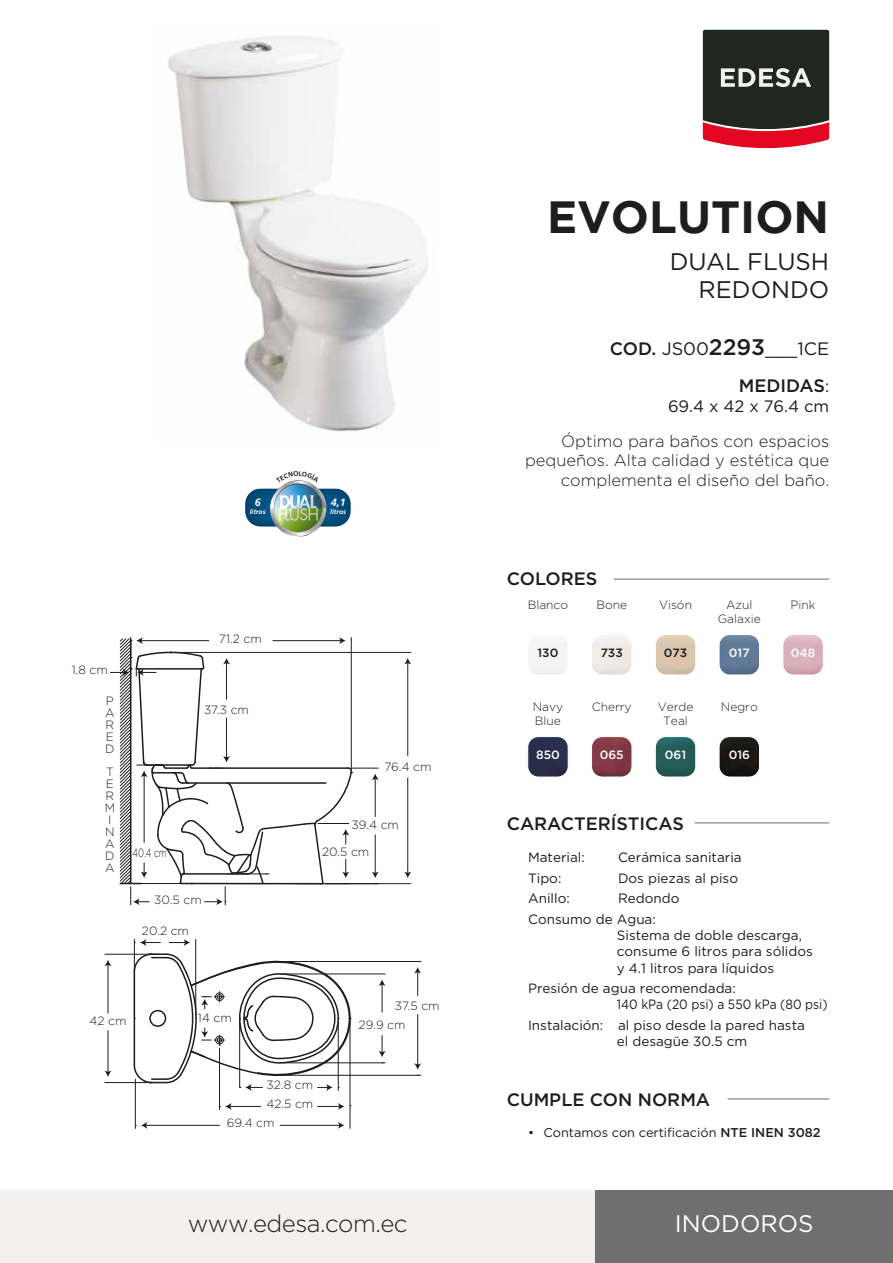
<style>
.page{position:relative;width:893px;height:1263px;background:#fff}
.page>*{position:absolute;margin:0;border:0;box-sizing:border-box;transform-origin:0 0}
.t1{font:700 45px "Gotham";color:#1d1d1b}
.t2{font:24px/28.8px "Gotham";color:#1d1d1b;text-align:right}
.t3{font:300 24px "Gotham";letter-spacing:-.02em;color:#1d1d1b}
.t4{font:24px "Gotham";color:#fff}
.t5{font:500 18px/36.6px "Gotham";color:#1d1d1b;text-align:right}
.t6{font:300 16.5px/19.8px "Gotham";color:#1d1d1b;text-align:right}
.t7{font:16.5px "Gotham";letter-spacing:-.005em;color:#1d1d1b}
.t8{font:13.5px/16.2px "Gotham";color:#1d1d1b}
.t9{font:12.75px "Gotham";color:#1d1d1b}
.t10{font:300 12px/12px "Gotham";color:#1d1d1b;text-align:center}
.t11{font:500 12px "Gotham";color:#fff}
.t12{font:500 12px "Gotham";color:#1d1d1b}
.t13{font:300 12px "Gotham";color:#1d1d1b;scale:.7 1}
.t14{font:italic 700 10.65px "Frutiger";color:#fff}
.t15{font:italic 700 6.6px "Frutiger";color:#fff}
.s1{font-weight:400}
.s2{font-size:22.5px}
.s3{font-weight:400;font-size:16.5px}
.s4{font-weight:500}
</style>
<div class="page">
<div style="left:0;top:1191px;width:893px;height:72px;background:#f3f1ed"></div>
<div style="left:595px;top:1191px;width:298px;height:72px;background:#706f6f"></div>
<img style="left:168px;top:36px;width:260px;height:396px">
<div style="left:247px;top:489px;width:102px;height:37px;background:#00466f;border-radius:14px"></div>
<div style="left:250px;top:490px;width:96px;height:35px;background:#004873;border-radius:14px"></div>
<div style="left:253px;top:491px;width:90px;height:33px;background:#004b77;border-radius:13px"></div>
<div style="left:256px;top:492px;width:84px;height:31px;background:#004d7b;border-radius:12px"></div>
<div style="left:260px;top:494px;width:76px;height:27px;background:#005181;border-radius:11px"></div>
<div style="left:263px;top:495px;width:69px;height:25px;background:#005485;border-radius:10px"></div>
<div style="left:264px;top:495px;width:68px;height:25px;background:#005486;border-radius:10px"></div>
<svg style="left:271px;top:481px;width:55px;height:55px"></svg>
<hr style="left:728px;top:1098px;width:101px;height:1px;background:#9d9d9c">
<hr style="left:694px;top:822px;width:135px;height:2px;background:#9d9d9c">
<hr style="left:614px;top:578px;width:215px;height:2px;background:#9d9d9c">
<svg style="left:703px;top:30px;width:126px;height:118px;background:#523736"></svg>
<div style="left:591px;top:634px;width:41px;height:41px;border:1px solid #fff;border-radius:11px"></div>
<img style="left:657px;top:636px;width:37px;height:37px">
<div style="left:655px;top:634px;width:41px;height:41px;border:1px solid #fff;border-radius:11px"></div>
<img style="left:721px;top:636px;width:37px;height:37px">
<div style="left:719px;top:634px;width:41px;height:41px;border:1px solid #fff;border-radius:11px"></div>
<img style="left:784px;top:636px;width:38px;height:37px">
<div style="left:782px;top:634px;width:42px;height:41px;border:1px solid #fff;border-radius:11px"></div>
<div style="left:527px;top:634px;width:42px;height:41px;border:1px solid #fff;border-radius:11px"></div>
<img style="left:529px;top:738px;width:38px;height:37px">
<div style="left:527px;top:736px;width:42px;height:41px;border:1px solid #fff;border-radius:11px"></div>
<img style="left:593px;top:738px;width:37px;height:37px">
<div style="left:591px;top:736px;width:41px;height:41px;border:1px solid #fff;border-radius:11px"></div>
<img style="left:657px;top:738px;width:37px;height:37px">
<div style="left:655px;top:736px;width:41px;height:41px;border:1px solid #fff;border-radius:11px"></div>
<img style="left:721px;top:738px;width:37px;height:37px">
<div style="left:719px;top:736px;width:41px;height:41px;border:1px solid #fff;border-radius:11px"></div>
<hr style="left:302px;top:883px;width:109px;height:1px;background:#1d1d1b">
<hr style="left:173px;top:652px;width:238px;height:1px;background:#1d1d1b">
<hr style="left:407px;top:778px;width:1px;height:95px;background:#1d1d1b">
<svg style="left:404px;top:872px;width:7px;height:6px"></svg>
<hr style="left:407px;top:662px;width:1px;height:93px;background:#1d1d1b">
<svg style="left:404px;top:658px;width:7px;height:6px"></svg>
<svg style="left:110px;top:637px;width:269px;height:268px"></svg>
<hr style="left:280px;top:961px;width:141px;height:1px;background:#1d1d1b">
<hr style="left:280px;top:1075px;width:141px;height:1px;background:#1d1d1b">
<svg style="left:414px;top:967px;width:7px;height:28px"></svg>
<hr style="left:417px;top:1014px;width:1px;height:51px;background:#1d1d1b">
<svg style="left:414px;top:1063px;width:7px;height:13px"></svg>
<hr style="left:135px;top:1079px;width:1px;height:49px;background:#1d1d1b">
<hr style="left:280px;top:1125px;width:60px;height:1px;background:#1d1d1b">
<svg style="left:338px;top:1122px;width:6px;height:7px"></svg>
<hr style="left:145px;top:1125px;width:75px;height:1px;background:#1d1d1b">
<svg style="left:135px;top:1122px;width:12px;height:7px"></svg>
<hr style="left:219px;top:1048px;width:1px;height:61px;background:#1d1d1b">
<svg style="left:317px;top:1103px;width:27px;height:7px"></svg>
<hr style="left:230px;top:1106px;width:31px;height:1px;background:#1d1d1b">
<svg style="left:220px;top:1103px;width:11px;height:7px"></svg>
<hr style="left:283px;top:973px;width:102px;height:1px;background:#1d1d1b">
<hr style="left:283px;top:1062px;width:102px;height:1px;background:#1d1d1b">
<svg style="left:378px;top:979px;width:8px;height:33px"></svg>
<svg style="left:378px;top:1035px;width:8px;height:28px"></svg>
<hr style="left:350px;top:1021px;width:1px;height:107px;background:#1d1d1b">
<hr style="left:195px;top:939px;width:1px;height:76px;background:#1d1d1b">
<hr style="left:134px;top:939px;width:1px;height:76px;background:#1d1d1b">
<svg style="left:169px;top:939px;width:21px;height:7px"></svg>
<svg style="left:134px;top:939px;width:26px;height:7px"></svg>
<hr style="left:105px;top:954px;width:50px;height:1px;background:#1d1d1b">
<hr style="left:105px;top:1082px;width:50px;height:1px;background:#1d1d1b">
<hr style="left:108px;top:964px;width:1px;height:49px;background:#1d1d1b">
<svg style="left:104px;top:960px;width:8px;height:6px"></svg>
<hr style="left:108px;top:1030px;width:1px;height:42px;background:#1d1d1b">
<svg style="left:133px;top:953px;width:224px;height:138px"></svg>
<svg style="left:104px;top:1070px;width:8px;height:13px"></svg>
<img style="left:271px;top:480px;width:55px;height:52px">
<p class="t14" style="left:255px;top:496px;width:7px">6</p>
<p class="t15" style="left:250px;top:508px;width:17px">litros</p>
<p class="t14" style="left:331px;top:496px;width:16px">4,1</p>
<p class="t15" style="left:330px;top:508px;width:17px">litros</p>
<p class="t10" style="left:72px;top:663px;width:38px">1.8 cm</p>
<p class="t10" style="left:105px;top:694px;width:11px;text-align:justify">P A R E D</p>
<p class="t10" style="left:105px;top:765px;width:11px;text-align:left">T<br>E<br>R<br>M<br>I<br>N<br>A<br>D<br>A</p>
<p class="t10" style="left:219px;top:632px;width:44px">71.2 cm</p>
<p class="t10" style="left:204px;top:703px;width:46px">37.3 cm</p>
<p class="t13" style="left:133px;top:845px;width:50px">40.4 cm</p>
<p class="t10" style="left:154px;top:893px;width:49px">30.5 cm</p>
<p class="t10" style="left:142px;top:924px;width:49px">20.2 cm</p>
<p class="t10" style="left:384px;top:760px;width:49px">76.4 cm</p>
<p class="t10" style="left:351px;top:818px;width:49px">39.4 cm</p>
<p class="t10" style="left:322px;top:845px;width:49px">20.5 cm</p>
<p class="t10" style="left:90px;top:1015px;width:38px">42 cm</p>
<p class="t10" style="left:198px;top:1012px;width:35px">14 cm</p>
<p class="t10" style="left:267px;top:1079px;width:48px">32.8 cm</p>
<p class="t10" style="left:266px;top:1098px;width:48px">42.5 cm</p>
<p class="t10" style="left:227px;top:1116px;width:49px">69.4 cm</p>
<p class="t10" style="left:395px;top:999px;width:46px">37.5 cm</p>
<p class="t10" style="left:359px;top:1018px;width:48px">29.9 cm</p>
<h2 class="t3" style="left:188px;top:1208px;width:221px">www.edesa.com.ec</h2>
<h1 class="t1" style="left:547px;top:191px;width:284px">EVOLUTION</h1>
<h2 class="t2" style="left:670px;top:246px;width:161px">DUAL FLUSH<br>REDONDO</h2>
<h3 class="t5" style="left:610px;top:330px;width:221px">COD. <span class="s1">JS00</span><span class="s2">2293</span><span class="s1">___1CE<br></span>MEDIDAS<span class="s3">:</span></h3>
<p class="t7" style="left:668px;top:395px;width:163px">69.4 x 42 x 76.4 cm</p>
<p class="t6" style="left:525px;top:430px;width:306px">Óptimo para baños con espacios pequeños. Alta calidad y estética que complementa el diseño del baño.</p>
<h3 class="t5" style="left:507px;top:560px;width:92px">COLORES</h3>
<p class="t10" style="left:528px;top:598px;width:42px">Blanco</p>
<p class="t12" style="left:537px;top:645px;width:22px">130</p>
<p class="t10" style="left:533px;top:699px;width:32px;line-height:14.4px;text-align:left">Navy<br>Blue</p>
<p class="t11" style="left:536px;top:747px;width:25px">850</p>
<p class="t10" style="left:596px;top:598px;width:32px">Bone</p>
<p class="t12" style="left:601px;top:645px;width:24px">733</p>
<p class="t10" style="left:592px;top:700px;width:41px">Cherry</p>
<p class="t11" style="left:600px;top:747px;width:26px">065</p>
<p class="t10" style="left:659px;top:598px;width:34px">Visón</p>
<p class="t12" style="left:664px;top:645px;width:25px">073</p>
<p class="t10" style="left:658px;top:699px;width:37px;line-height:14.4px">Verde<br>Teal</p>
<p class="t11" style="left:665px;top:747px;width:23px">061</p>
<p class="t10" style="left:718px;top:597px;width:45px;line-height:14.4px">Azul<br>Galaxie</p>
<p class="t11" style="left:729px;top:645px;width:22px">017</p>
<p class="t10" style="left:721px;top:700px;width:38px">Negro</p>
<p class="t11" style="left:729px;top:747px;width:23px">016</p>
<p class="t10" style="left:791px;top:598px;width:27px">Pink</p>
<p class="t11" style="left:791px;top:645px;width:26px">048</p>
<h3 class="t5" style="left:507px;top:805px;width:179px">CARACTERÍSTICAS</h3>
<p class="t8" style="left:528px;top:849px;width:58px">Material:</p>
<p class="t8" style="left:618px;top:849px;width:125px">Cerámica sanitaria</p>
<p class="t8" style="left:528px;top:869px;width:35px">Tipo:</p>
<p class="t8" style="left:618px;top:869px;width:122px">Dos piezas al piso</p>
<p class="t8" style="left:528px;top:890px;width:43px">Anillo:</p>
<p class="t8" style="left:528px;top:888px;width:153px;line-height:20.7px;text-indent:90px">Redondo<br>Consumo de Agua:</p>
<p class="t8" style="left:617px;top:927px;width:198px">Sistema de doble descarga, consume 6 litros para sólidos y 4.1 litros para líquidos</p>
<p class="t8" style="left:617px;top:980px;width:212px;text-indent:-89px">Presión de agua recomendada:<br>140 kPa (20 psi) a 550 kPa (80 psi)</p>
<p class="t8" style="left:617px;top:1017px;width:190px;text-indent:-89px">Instalación: al piso desde la pared hasta el desagüe 30.5 cm</p>
<h3 class="t5" style="left:507px;top:1081px;width:205px">CUMPLE CON NORMA</h3>
<p class="t9" style="left:528px;top:1124px;width:294px">• Contamos con certificación <span class="s4">NTE INEN 3082</span></p>
<h2 class="t4" style="left:675px;top:1208px;width:140px">INODOROS</h2>
</div>
